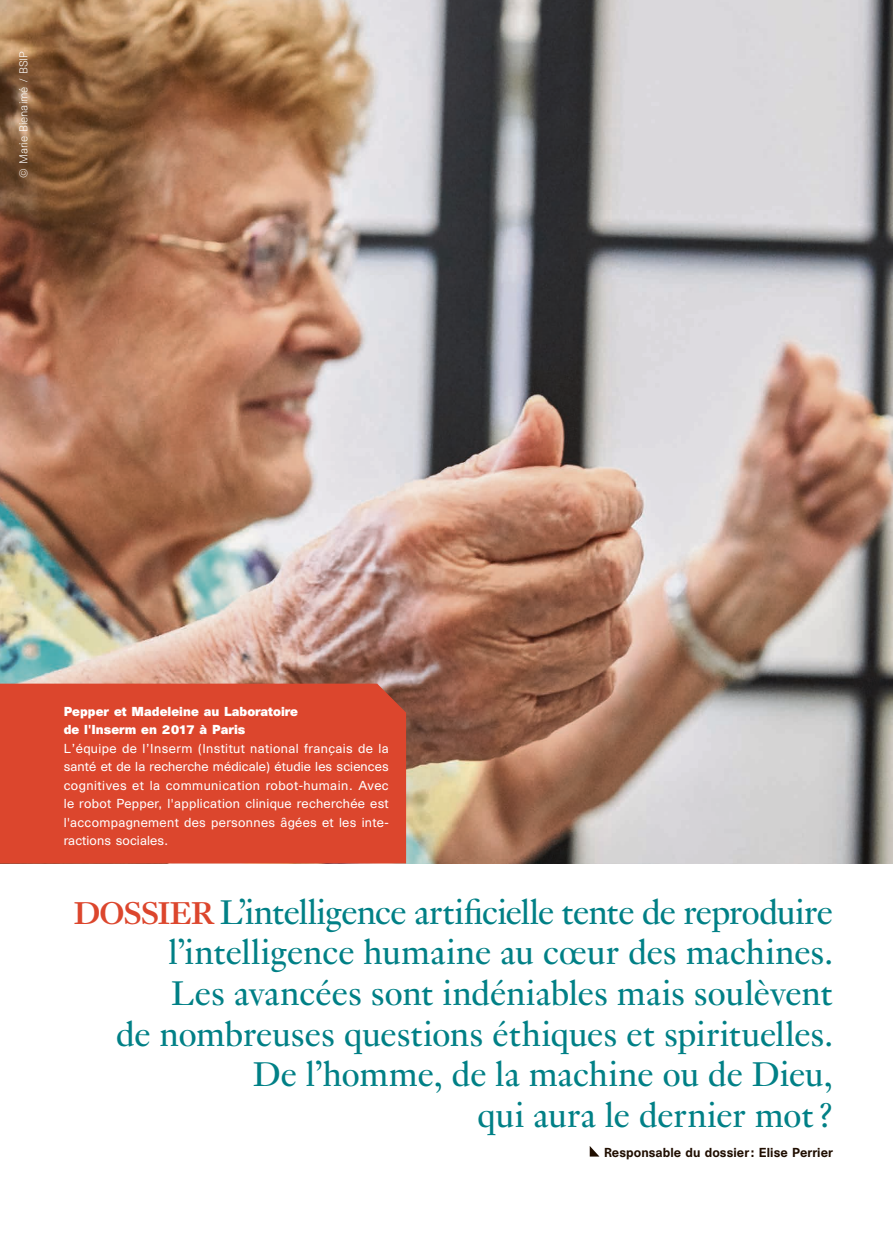
<style>
.page{position:relative;width:893px;height:1234px;background:#fff}
.page>*{position:absolute;margin:0;border:0;box-sizing:border-box;transform-origin:0 0}
.t1{font:37.5px/40.5px "Genath";letter-spacing:-.01em;color:#008086;text-align:right}
.t2{font:12px/18.5px "Unica SB";letter-spacing:.025em;color:#fff;text-align:justify}
.t3{font:700 12px/18.5px "Unica SB";color:#fff}
.t4{font:500 12px "Unica SB";letter-spacing:.01em;color:#200e00}
.t5{font:300 10.5px "Unica SB";color:#fff}
.s1{font-weight:700;font-size:34.5px;color:#dc462d}
</style>
<div class="page">
<img style="left:0;top:0;width:893px;height:863px">
<svg style="left:590px;top:1146px;width:9px;height:10px"></svg>
<div style="left:0;top:683px;width:406px;height:180px;background:#dc462d"></div>
<p class="t5" style="left:17px;top:177px;width:128px;rotate:-90deg">© Marie Bienaimé / BSIP</p>
<p class="t3" style="left:64px;top:703px;width:236px">Pepper et Madeleine au Laboratoire de l'Inserm en 2017 à Paris</p>
<p class="t2" style="left:64px;top:739px;width:327px">L’équipe de l’Inserm (Institut national français de la santé et de la recherche médicale) étudie les sciences cognitives et la communication robot-humain. Avec le robot Pepper, l'application clinique recherchée est l'accompagnement des personnes âgées et les inte&shy;ractions sociales.</p>
<p class="t1" style="left:74px;top:888px;width:761px"><span class="s1">DOSSIER</span> L’intelligence artificielle tente de reproduire l’intelligence humaine au cœur des machines.<br>Les avancées sont indéniables mais soulèvent<br>de nombreuses questions éthiques et spirituelles.<br>De l’homme, de la machine ou de Dieu,<br>qui aura le dernier mot ?</p>
<p class="t4" style="left:604px;top:1144px;width:231px">Responsable du dossier: Elise Perrier</p>
</div>
